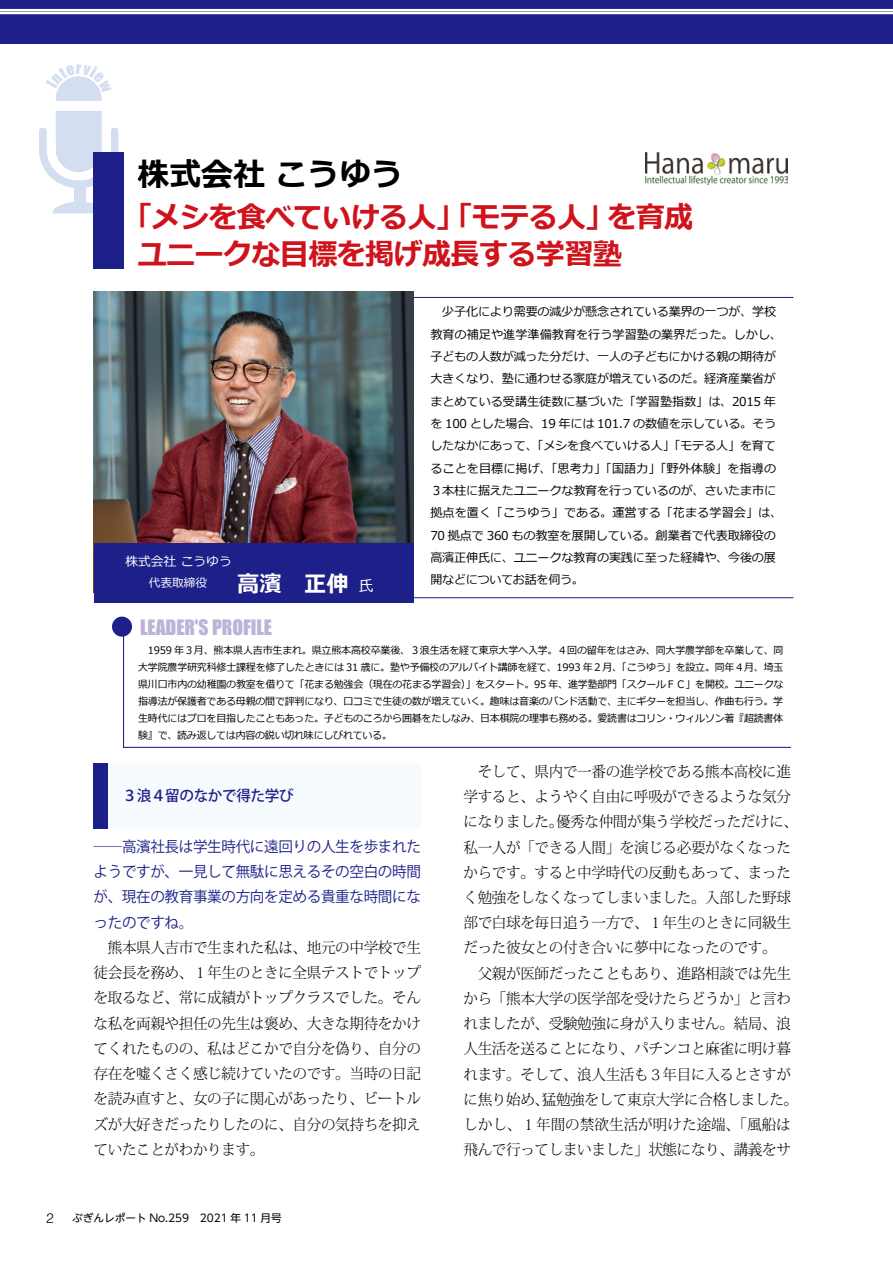
<style>
.page{position:relative;width:893px;height:1263px;background:#fff}
.page>*{position:absolute;margin:0;border:0;box-sizing:border-box;transform-origin:0 0}
.t1{font:700 31.95px "Meiryo";color:#000}
.t2{font:700 29.7px/37.2px "Meiryo";letter-spacing:-.025em;color:#d0121b}
.t3{font:700 22.35px "Meiryo";color:#fff}
.t4{font:19.5px "Impact";color:#bbb3d8}
.t5{font:300 14.85px/25.2px "Koz Min Pr 6 N";letter-spacing:-.025em;color:#000;text-align:justify}
.t6{font:14.85px/25.2px "Koz Go Pr 6 N";letter-spacing:-.025em;color:#1d2088;text-align:justify}
.t7{font:500 14.85px "Koz Go Pr 6 N";letter-spacing:-.025em;color:#1d2088}
.t8{font:300 13.8px "Helvetica LT Std";color:#000}
.t9{font:12.75px "Meiryo";color:#fff}
.t10{font:12.15px/22.4px "Meiryo";letter-spacing:-.015em;color:#000}
.t11{font:11.7px "Meiryo";color:#fff}
.t12{font:10.65px "UD Shin Go NT Pro";color:#000}
.t13{font:10.35px/17px "Meiryo";letter-spacing:-.025em;color:#000;text-align:justify}
.s1{font-weight:400;font-size:14.85px}
</style>
<div class="page">
<div style="left:0;top:0;width:893px;height:44px;background:#1d2088"></div>
<hr style="left:0;top:9px;width:893px;height:1px;background:#fff">
<hr style="left:0;top:12px;width:893px;height:1px;background:#fff">
<hr style="left:0;top:10px;width:893px;height:1px;background:#fff">
<hr style="left:0;top:13px;width:893px;height:1px;background:#fff">
<div style="left:108px;top:763px;width:313px;height:66px;background:#f5fbfe"></div>
<div style="left:94px;top:763px;width:14px;height:66px;background:#1d2088"></div>
<div style="left:94px;top:152px;width:30px;height:117px;background:#1d2088"></div>
<div style="left:112px;top:617px;width:20px;height:20px;background:#1d2088;border-radius:50%"></div>
<svg style="left:122px;top:619px;width:669px;height:129px"></svg>
<hr style="left:406px;top:297px;width:387px;height:1px;background:#1d2088">
<hr style="left:406px;top:597px;width:387px;height:1px;background:#1d2088">
<img style="left:94px;top:291px;width:320px;height:252px">
<div style="left:94px;top:543px;width:320px;height:60px;background:#1d2088"></div>
<img style="left:646px;top:153px;width:142px;height:31px">
<svg style="left:39px;top:76px;width:79px;height:137px"></svg>
<h1 class="t1" style="left:137px;top:152px;width:267px">株式会社 こうゆう</h1>
<h2 class="t2" style="left:138px;top:200px;width:557px;text-indent:-15px">「メシを食べていける人」「モテる人」を育成ユニークな目標を掲げ成長する学習塾</h2>
<p class="t9" style="left:125px;top:553px;width:108px">株式会社 こうゆう</p>
<p class="t11" style="left:149px;top:575px;width:60px">代表取締役</p>
<h3 class="t3" style="left:237px;top:568px;width:138px">高濱　正伸 <span class="s1">氏</span></h3>
<h3 class="t4" style="left:140px;top:612px;width:133px">LEADER'S PROFILE</h3>
<p class="t10" style="left:430px;top:301px;width:353px">　少子化により需要の減少が懸念されている業界の一つが、学校教育の補足や進学準備教育を行う学習塾の業界だった。しかし、子どもの人数が減った分だけ、一人の子どもにかける親の期待が大きくなり、塾に通わせる家庭が増えているのだ。経済産業省がまとめている受講生徒数に基づいた「学習塾指数」は、2015 年を 100 とした場合、19 年には 101.7 の数値を示している。そうしたなかにあって、「メシを食べていける人」「モテる人」を育てることを目標に掲げ、「思考力」「国語力」「野外体験」を指導の３本柱に据えたユニークな教育を行っているのが、さいたま市に拠点を置く「こうゆう」である。運営する「花まる学習会」は、70 拠点で 360 もの教室を展開している。創業者で代表取締役の高濱正伸氏に、ユニークな教育の実践に至った経緯や、今後の展開などについてお話を伺う。</p>
<p class="t13" style="left:138px;top:642px;width:647px">　1959 年３月、熊本県人吉市生まれ。県立熊本高校卒業後、３浪生活を経て東京大学へ入学。４回の留年をはさみ、同大学農学部を卒業して、同大学院農学研究科修士課程を修了したときには 31 歳に。塾や予備校のアルバイト講師を経て、1993 年２月、「こうゆう」を設立。同年４月、埼玉県川口市内の幼稚園の教室を借りて「花まる勉強会（現在の花まる学習会）」をスタート。95 年、進学塾部門「スクールＦＣ」を開校。ユニークな指導法が保護者である母親の間で評判になり、口コミで生徒の数が増えていく。趣味は音楽のバンド活動で、主にギターを担当し、作曲も行う。学生時代にはプロを目指したこともあった。子どものころから囲碁をたしなみ、日本棋院の理事も務める。愛読書はコリン・ウィルソン著『超読書体験』で、読み返しては内容の鋭い切れ味にしびれている。</p>
<p class="t7" style="left:108px;top:787px;width:187px">　３浪４留のなかで得た学び</p>
<p class="t6" style="left:94px;top:834px;width:329px">──高濱社長は学生時代に遠回りの人生を歩まれたようですが、一見して無駄に思えるその空白の時間が、現在の教育事業の方向を定める貴重な時間になったのですね。</p>
<p class="t5" style="left:94px;top:935px;width:329px">　熊本県人吉市で生まれた私は、地元の中学校で生徒会長を務め、１年生のときに全県テストでトップを取るなど、常に成績がトップクラスでした。そんな私を両親や担任の先生は褒め、大きな期待をかけてくれたものの、私はどこかで自分を偽り、自分の存在を嘘くさく感じ続けていたのです。当時の日記を読み直すと、女の子に関心があったり、ビートルズが大好きだったりしたのに、自分の気持ちを抑えていたことがわかります。</p>
<p class="t8" style="left:46px;top:1209px;width:9px">2</p>
<p class="t12" style="left:72px;top:1210px;width:211px">ぶぎんレポート No.259　2021 年 11 月号</p>
<p class="t5" style="left:463px;top:759px;width:336px;text-align:left">　そして、県内で一番の進学校である熊本高校に進学すると、ようやく自由に呼吸ができるような気分になりました。優秀な仲間が集う学校だっただけに、私一人が「できる人間」を演じる必要がなくなったからです。すると中学時代の反動もあって、まったく勉強をしなくなってしまいました。入部した野球部で白球を毎日追う一方で、１年生のときに同級生だった彼女との付き合いに夢中になったのです。<br>　父親が医師だったこともあり、進路相談では先生から「熊本大学の医学部を受けたらどうか」と言われましたが、受験勉強に身が入りません。結局、浪人生活を送ることになり、パチンコと麻雀に明け暮れます。そして、浪人生活も３年目に入るとさすがに焦り始め、猛勉強をして東京大学に合格しました。しかし、１年間の禁欲生活が明けた途端、「風船は飛んで行ってしまいました」状態になり、講義をサ</p>
</div>
